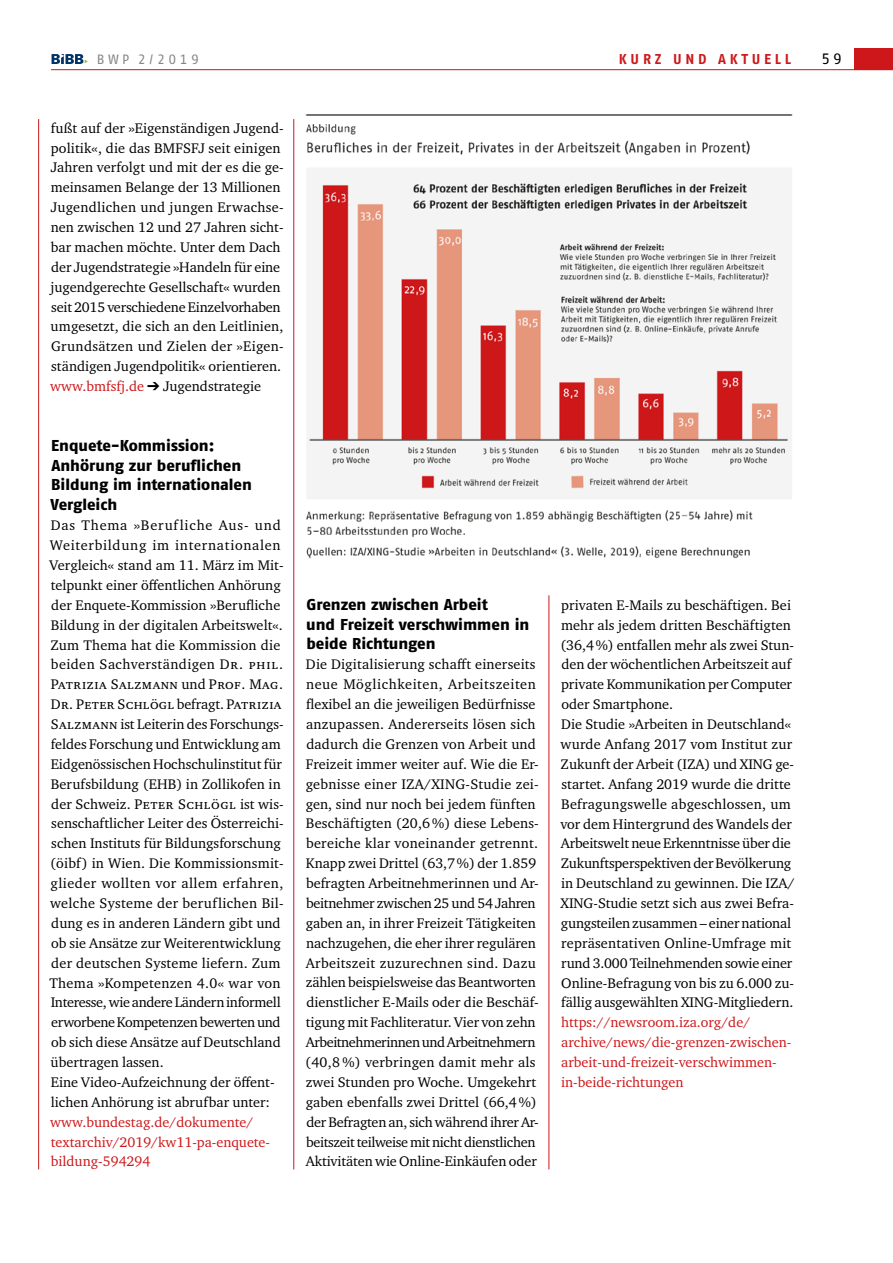
<style>
.page{position:relative;width:893px;height:1263px;background:#fff}
.page>*{position:absolute;margin:0;border:0;box-sizing:border-box;transform-origin:0 0}
.t1{font:15.75px/20px "Fago No Exb Tf";color:#000}
.t2{font:15px "Fago No Regular Tf";color:#000}
.t3{font:14.25px/20px "Charter ITC Pro";color:#000}
.t4{font:700 14.25px "Fago No";letter-spacing:.26em;color:#cd171a}
.t5{font:13.5px "Fago No Regular Tf";letter-spacing:.26em;color:#878787}
.s1{color:#cd171a}
</style>
<div class="page">
<hr style="left:51px;top:69px;width:842px;height:1px;background:#cd171a">
<hr style="left:38px;top:119px;width:1px;height:1050px;background:#cd171a">
<hr style="left:293px;top:119px;width:1px;height:1050px;background:#cd171a">
<hr style="left:549px;top:595px;width:1px;height:574px;background:#cd171a">
<svg style="left:52px;top:54px;width:36px;height:10px"></svg>
<div style="left:855px;top:48px;width:38px;height:22px;background:#cd171a"></div>
<img style="left:305px;top:114px;width:488px;height:445px">
<p class="t5" style="left:97px;top:51px;width:104px">BWP 2/2019</p>
<p class="t4" style="left:619px;top:50px;width:174px">KURZ UND AKTUELL</p>
<p class="t2" style="left:821px;top:50px;width:22px">59</p>
<p class="t3" style="left:50px;top:118px;width:235px">fußt auf der »Eigenständigen Jugend&shy;politik«, die das BMFSFJ seit einigen Jahren verfolgt und mit der es die ge&shy;meinsamen Belange der 13 Millionen Jugendlichen und jungen Erwachse&shy;nen zwischen 12 und 27 Jahren sicht&shy;bar machen möchte. Unter dem Dach der Jugendstrategie »Handeln für eine jugendgerechte Gesellschaft« wurden seit 2015 verschiedene Einzelvorhaben umgesetzt, die sich an den Leitlinien, Grundsätzen und Zielen der »Eigen&shy;ständigen Jugendpolitik« orientieren. <span class="s1">www.bmfsfj.de</span> ➔ Jugendstrategie</p>
<p class="t1" style="left:51px;top:435px;width:203px">Enquete-Kommission:<br>Anhörung zur beruflichen<br>Bildung im internationalen<br>Vergleich</p>
<p class="t3" style="left:49px;top:515px;width:235px">Das Thema »Berufliche Aus- und Weiterbildung im internationalen Vergleich« stand am 11. März im Mit&shy;telpunkt einer öffentlichen Anhörung der Enquete-Kommission »Berufliche Bildung in der digitalen Arbeitswelt«.<br>Zum Thema hat die Kommission die beiden Sachverständigen Dr. phil.<br>Patrizia Salzmann und Prof. Mag.<br>Dr. Peter Schlögl befragt. Patrizia Salzmann ist Leiterin des Forschungs&shy;feldes Forschung und Entwicklung am Eidgenössischen Hochschulinstitut für Berufsbildung (EHB) in Zollikofen in der Schweiz. Peter Schlögl ist wis&shy;senschaftlicher Leiter des Österreichi&shy;schen Instituts für Bildungsforschung (öibf) in Wien. Die Kommissionsmit&shy;glieder wollten vor allem erfahren, welche Systeme der beruflichen Bil&shy;dung es in anderen Ländern gibt und ob sie Ansätze zur Weiterentwicklung der deutschen Systeme liefern. Zum Thema »Kompetenzen 4.0« war von Interesse, wie andere Ländern informell erworbene Kompetenzen bewerten und ob sich diese Ansätze auf Deutschland übertragen lassen.<br>Eine Video-Aufzeichnung der öffent&shy;lichen Anhörung ist abrufbar unter: <span class="s1">www.bundestag.de/dokumente/ textarchiv/2019/kw11-pa-enquete&shy;bildung-594294</span></p>
<p class="t1" style="left:306px;top:594px;width:225px">Grenzen zwischen Arbeit<br>und Freizeit verschwimmen in beide Richtungen</p>
<p class="t3" style="left:305px;top:654px;width:235px">Die Digitalisierung schafft einerseits neue Möglichkeiten, Arbeitszeiten flexibel an die jeweiligen Bedürfnisse anzupassen. Andererseits lösen sich dadurch die Grenzen von Arbeit und Freizeit immer weiter auf. Wie die Er&shy;gebnisse einer IZA/XING-Studie zei&shy;gen, sind nur noch bei jedem fünften Beschäftigten (20,6 %) diese Lebens&shy;bereiche klar voneinander getrennt.<br>Knapp zwei Drittel (63,7 %) der 1.859 befragten Arbeitnehmerinnen und Ar&shy;beitnehmer zwischen 25 und 54 Jahren gaben an, in ihrer Freizeit Tätigkeiten nachzugehen, die eher ihrer regulären Arbeitszeit zuzurechnen sind. Dazu zählen beispielsweise das Beantworten dienstlicher E-Mails oder die Beschäf&shy;tigung mit Fachliteratur. Vier von zehn Arbeitnehmerinnen und Arbeitnehmern (40,8 %) verbringen damit mehr als zwei Stunden pro Woche. Umgekehrt gaben ebenfalls zwei Drittel (66,4 %) der Befragten an, sich während ihrer Ar&shy;beitszeit teilweise mit nicht dienstlichen Aktivitäten wie Online-Einkäufen oder</p>
<p class="t3" style="left:560px;top:595px;width:236px">privaten E-Mails zu beschäftigen. Bei mehr als jedem dritten Beschäftigten (36,4 %) entfallen mehr als zwei Stun&shy;den der wöchentlichen Arbeitszeit auf private Kommunikation per Computer oder Smartphone.<br>Die Studie »Arbeiten in Deutschland« wurde Anfang 2017 vom Institut zur Zukunft der Arbeit (IZA) und XING ge&shy;startet. Anfang 2019 wurde die dritte Befragungswelle abgeschlossen, um vor dem Hintergrund des Wandels der Arbeitswelt neue Erkenntnisse über die Zukunftsperspektiven der Bevölkerung in Deutschland zu gewinnen. Die IZA/ XING-Studie setzt sich aus zwei Befra&shy;gungsteilen zusammen – einer national repräsentativen Online-Umfrage mit rund 3.000 Teilnehmenden sowie einer Online-Befragung von bis zu 6.000 zu&shy;fällig ausgewählten XING-Mitgliedern. <span class="s1">https://newsroom.iza.org/de/ archive/news/die-grenzen-zwischen&shy;arbeit-und-freizeit-verschwimmen&shy;in-beide-richtungen</span></p>
</div>
